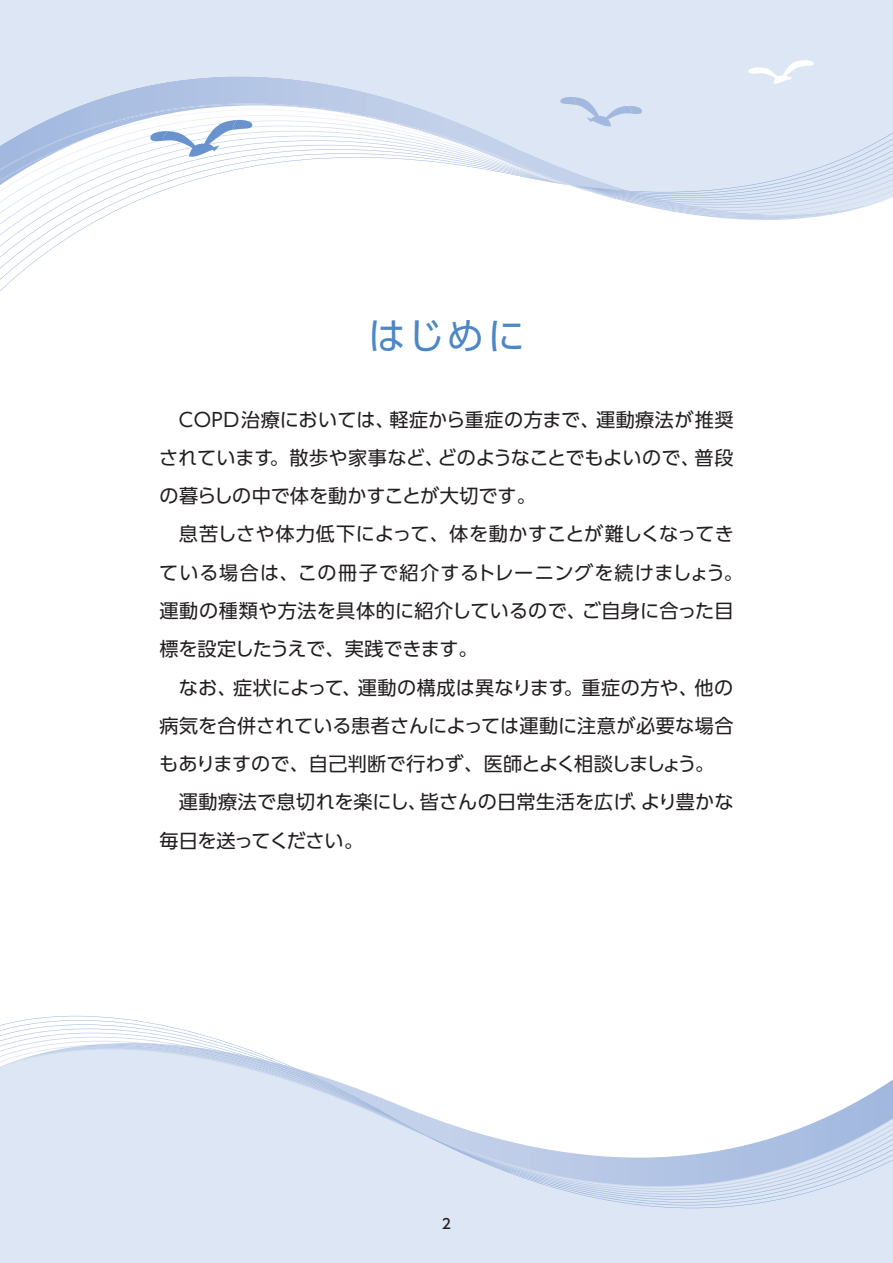
<style>
.page{position:relative;width:893px;height:1263px;background:#fff}
.page>*{position:absolute;margin:0;border:0;box-sizing:border-box;transform-origin:0 0}
.t1{font:37.2px "UD Shin Go Pro Regular 90 pv RKSJ H";color:#4d87c6}
.t2{font:19.2px/38.2px "UD Shin Go Pro Regular 90 pv RKSJ H";letter-spacing:.005em;color:#231f20}
.t3{font:500 13.8px "UD Shin Go Pro";color:#231f20}
</style>
<div class="page">
<div style="left:0;top:0;width:893px;height:97px;background:#dde6f4"></div>
<div style="left:0;top:1208px;width:893px;height:55px;background:#dde6f4"></div>
<svg style="left:0;top:1016px;width:893px;height:192px"></svg>
<svg style="left:0;top:97px;width:893px;height:123px"></svg>
<svg style="left:748px;top:60px;width:66px;height:24px"></svg>
<h1 class="t1" style="left:368px;top:306px;width:158px">はじめに</h1>
<p class="t2" style="left:159px;top:400px;width:585px">　COPD治療においては、軽症から重症の方まで、運動療法が推奨されています。散歩や家事など、どのようなことでもよいので、普段の暮らしの中で体を動かすことが大切です。<br>　息苦しさや体力低下によって、体を動かすことが難しくなってきている場合は、この冊子で紹介するトレーニングを続けましょう。運動の種類や方法を具体的に紹介しているので、ご自身に合った目標を設定したうえで、実践できます。<br>　なお、症状によって、運動の構成は異なります。重症の方や、他の病気を合併されている患者さんによっては運動に注意が必要な場合もありますので、自己判断で行わず、医師とよく相談しましょう。</p>
<p class="t2" style="left:159px;top:782px;width:576px;text-indent:19px">運動療法で息切れを楽にし、皆さんの日常生活を広げ、より豊かな毎日を送ってください。</p>
<p class="t3" style="left:442px;top:1213px;width:11px">2</p>
</div>
